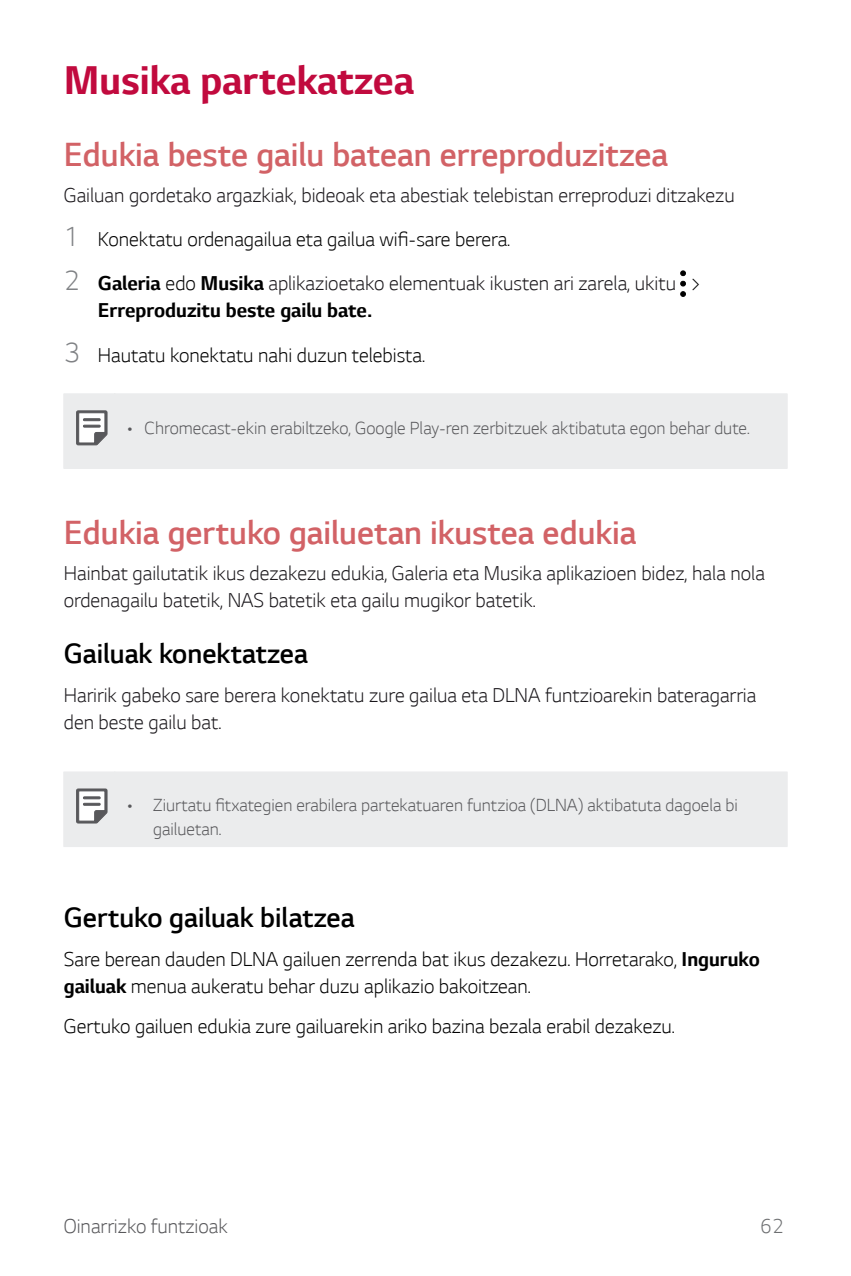
<style>
.page{position:relative;width:851px;height:1276px;background:#fff}
.page>*{position:absolute;margin:0;border:0;box-sizing:border-box;transform-origin:0 0}
.t1{font:700 45.6px "LG Smart";color:#c10a3e}
.t2{font:300 38.1px "LG Smart";color:#d26266}
.t3{font:300 31.8px "LG Smart";color:#000}
.t4{font:300 22.8px/27px "LG Smart";color:#1a171b}
.t5{font:300 22.8px/44.1px "LG Smart";color:#000}
.t6{font:300 22.8px "LG Smart";color:#58585b}
.t7{font:300 22.8px "LG Smart";color:#6d6f71}
.t8{font:300 20.1px/24px "LG Smart";color:#58585b}
.s1{font-size:31.2px;color:#808285}
.s2{color:#000}
.s3{font-weight:700;color:#000}
.s4{font-weight:700}
</style>
<div class="page">
<div style="left:64px;top:394px;width:723px;height:74px;background:#ebeced"></div>
<svg style="left:77px;top:411px;width:30px;height:34px"></svg>
<div style="left:64px;top:772px;width:723px;height:74px;background:#ebeced"></div>
<svg style="left:77px;top:789px;width:30px;height:34px"></svg>
<svg style="left:680px;top:271px;width:5px;height:15px"></svg>
<svg style="left:680px;top:292px;width:5px;height:4px"></svg>
<h1 class="t1" style="left:64px;top:55px;width:351px">Musika partekatzea</h1>
<h2 class="t2" style="left:64px;top:134px;width:605px">Edukia beste gailu batean erreproduzitzea</h2>
<p class="t4" style="left:64px;top:173px;width:672px;line-height:44.1px">Gailuan gordetako argazkiak, bideoak eta abestiak telebistan erreproduzi ditzakezu<br><span class="s1">1</span> <span class="s2">Konektatu ordenagailua eta gailua wifi-sare berera.<br></span><span class="s1">2</span> <span class="s3">Galeria</span> <span class="s2">edo</span> <span class="s3">Musika</span> aplikazioetako elementuak ikusten ari zarela, ukitu <span class="s2">&gt;</span></p>
<p class="t5" style="left:64px;top:288px;width:363px;text-indent:34px"><span class="s4">Erreproduzitu beste gailu bate.<br></span><span class="s1">3</span> Hautatu konektatu nahi duzun telebista.</p>
<p class="t8" style="left:128px;top:416px;width:623px">• Chromecast-ekin erabiltzeko, Google Play-ren zerbitzuek aktibatuta egon behar dute.</p>
<h2 class="t2" style="left:64px;top:512px;width:574px">Edukia gertuko gailuetan ikustea edukia</h2>
<p class="t4" style="left:64px;top:559px;width:702px">Hainbat gailutatik ikus dezakezu edukia, Galeria eta Musika aplikazioen bidez, hala nola ordenagailu batetik, NAS batetik eta gailu mugikor batetik.</p>
<h3 class="t3" style="left:64px;top:636px;width:246px">Gailuak konektatzea</h3>
<p class="t4" style="left:64px;top:681px;width:694px">Haririk gabeko sare berera konektatu zure gailua eta DLNA funtzioarekin bateragarria den beste gailu bat.</p>
<p class="t8" style="left:153px;top:793px;width:586px;text-indent:-26px">• Ziurtatu fitxategien erabilera partekatuaren funtzioa (DLNA) aktibatuta dagoela bi gailuetan.</p>
<h3 class="t3" style="left:64px;top:900px;width:292px">Gertuko gailuak bilatzea</h3>
<p class="t5" style="left:64px;top:945px;width:697px;line-height:27px">Sare berean dauden DLNA gailuen zerrenda bat ikus dezakezu. Horretarako, <span class="s4">Inguruko gailuak</span> menua aukeratu behar duzu aplikazio bakoitzean.</p>
<p class="t5" style="left:64px;top:1003px;width:612px">Gertuko gailuen edukia zure gailuarekin ariko bazina bezala erabil dezakezu.</p>
<p class="t6" style="left:64px;top:1213px;width:166px">Oinarrizko funtzioak</p>
<p class="t7" style="left:760px;top:1213px;width:25px">62</p>
</div>
